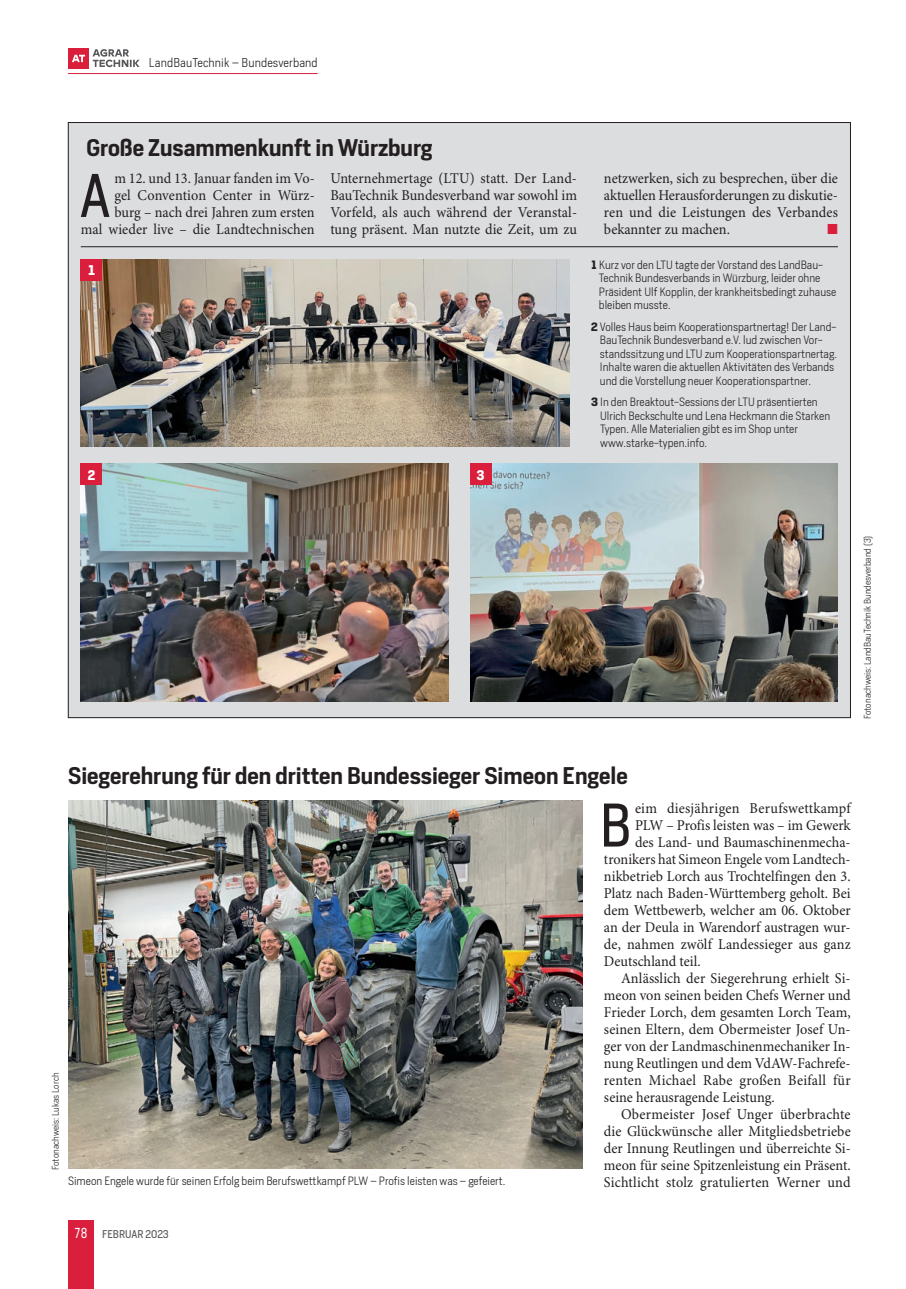
<style>
.page{position:relative;width:906px;height:1289px;background:#fff}
.page>*{position:absolute;margin:0;border:0;box-sizing:border-box;transform-origin:0 0}
.t1{font:57.3px "Heron Sans";color:#231f20;scale:.95 1}
.t2{font:600 22.5px "Heron Sans";color:#231f20}
.t3{font:15px/17px "Minion Pro";color:#231f20;text-align:justify;scale:.95 1}
.t4{font:700 13.05px "Heron Sans";color:#fff}
.t5{font:300 12px "Heron Sans";letter-spacing:.01em;color:#231f20}
.t6{font:300 11.25px/13.5px "Heron Sans";color:#231f20}
.t7{font:10.5px "Heron Sans";color:#57585a}
.t8{font:300 9px "Heron Sans";color:#231f20}
.s1{font-family:"Heron Sans Cond";font-weight:700}
.s2{font-weight:700}
.s3{font-size:13.5px;color:#fff}
</style>
<div class="page">
<hr style="left:68px;top:73px;width:250px;height:1px;background:#da1f3d">
<div style="left:68px;top:48px;width:21px;height:21px;background:#da1f3d"></div>
<svg style="left:93px;top:49px;width:46px;height:18px"></svg>
<svg style="left:72px;top:55px;width:13px;height:7px"></svg>
<div style="left:68px;top:1220px;width:26px;height:68px;background:#da1f3d"></div>
<div style="left:68px;top:122px;width:782px;height:595px;background:#dcdddf"></div>
<img style="left:68px;top:800px;width:515px;height:368px">
<img style="left:81px;top:259px;width:489px;height:187px">
<img style="left:81px;top:463px;width:368px;height:239px">
<img style="left:470px;top:463px;width:368px;height:239px">
<hr style="left:81px;top:246px;width:757px;height:1px;background:#231f20">
<div style="left:81px;top:259px;width:21px;height:22px;background:#da1f3d"></div>
<div style="left:81px;top:463px;width:21px;height:22px;background:#da1f3d"></div>
<div style="left:470px;top:463px;width:21px;height:22px;background:#da1f3d"></div>
<p class="t5" style="left:149px;top:56px;width:170px">LandBauTechnik – Bundesverband</p>
<h2 class="t2" style="left:86px;top:139px;width:347px">Große Zusammenkunft in Würzburg</h2>
<h1 class="t1" style="left:80px;top:164px;width:34px">A</h1>
<p class="t3" style="left:330px;top:170px;width:261px">Unternehmertage (LTU) statt. Der Land-BauTechnik Bundesverband war sowohl im Vorfeld, als auch während der Veranstal&shy;tung präsent. Man nutzte die Zeit, um zu</p>
<p class="t3" style="left:604px;top:170px;width:248px">netzwerken, sich zu besprechen, über die aktuellen Herausforderungen zu diskutie&shy;ren und die Leistungen des Verbandes bekannter zu machen.</p>
<p class="t3" style="left:81px;top:170px;width:248px;text-align:right">m 12. und 13. Januar fanden im Vo-<br>gel Convention Center in Würz-<br>burg – nach drei Jahren zum ersten<br>mal wieder live – die Landtechnischen</p>
<p class="t4" style="left:87px;top:263px;width:10px">1</p>
<p class="t4" style="left:87px;top:467px;width:10px">2</p>
<p class="t4" style="left:476px;top:467px;width:10px">3</p>
<p class="t6" style="left:599px;top:258px;width:239px;text-indent:-8px"><span class="s1">1</span> Kurz vor den LTU tagte der Vorstand des LandBau-Technik Bundesverbands in Würzburg, leider ohne Präsident Ulf Kopplin, der krankheitsbedingt zuhause bleiben musste.</p>
<p class="t6" style="left:600px;top:320px;width:239px;text-indent:-9px"><span class="s2">2</span> Volles Haus beim Kooperationspartnertag! Der Land-BauTechnik Bundesverband e.V. lud zwischen Vor&shy;standssitzung und LTU zum Kooperationspartnertag.<br>Inhalte waren die aktuellen Aktivitäten des Verbands und die Vorstellung neuer Kooperationspartner.</p>
<p class="t6" style="left:600px;top:396px;width:231px;text-indent:-9px"><span class="s2">3</span> In den Breaktout-Sessions der LTU präsentierten Ulrich Beckschulte und Lena Heckmann die Starken Typen. Alle Materialien gibt es im Shop unter www.starke-typen.info.</p>
<p class="t8" style="left:863px;top:719px;width:185px;rotate:-90deg">Fotonachweis: LandBauTechnik Bundesverband (3)</p>
<p class="t8" style="left:52px;top:1169px;width:99px;rotate:-90deg">Fotonachweis: Lukas Lorch</p>
<h2 class="t2" style="left:68px;top:766px;width:561px">Siegerehrung für den dritten Bundessieger Simeon Engele</h2>
<p class="t6" style="left:68px;top:1175px;width:439px">Simeon Engele wurde für seinen Erfolg beim Berufswettkampf PLW – Profis leisten was – gefeiert.</p>
<h1 class="t1" style="left:599px;top:793px;width:35px">B</h1>
<p class="t3" style="left:635px;top:800px;width:228px">eim diesjährigen Berufswettkampf</p>
<p class="t3" style="left:635px;top:817px;width:228px">PLW – Profis leisten was – im Gewerk</p>
<p class="t3" style="left:635px;top:834px;width:229px">des Land- und Baumaschinenmecha-</p>
<p class="t3" style="left:604px;top:851px;width:261px">tronikers hat Simeon Engele vom Landtech-</p>
<p class="t3" style="left:604px;top:868px;width:261px">nikbetrieb Lorch aus Trochtelfingen den 3.</p>
<p class="t3" style="left:604px;top:885px;width:261px">Platz nach Baden-Württemberg geholt. Bei</p>
<p class="t3" style="left:604px;top:902px;width:261px">dem Wettbewerb, welcher am 06. Oktober</p>
<p class="t3" style="left:604px;top:919px;width:261px">an der Deula in Warendorf austragen wur-</p>
<p class="t3" style="left:604px;top:936px;width:261px">de, nahmen zwölf Landessieger aus ganz</p>
<p class="t3" style="left:604px;top:953px;width:103px">Deutschland teil.</p>
<p class="t3" style="left:621px;top:970px;width:243px">Anlässlich der Siegerehrung erhielt Si-</p>
<p class="t3" style="left:604px;top:987px;width:261px">meon von seinen beiden Chefs Werner und</p>
<p class="t3" style="left:604px;top:1004px;width:261px">Frieder Lorch, dem gesamten Lorch Team,</p>
<p class="t3" style="left:604px;top:1021px;width:261px">seinen Eltern, dem Obermeister Josef Un-</p>
<p class="t3" style="left:604px;top:1038px;width:261px">ger von der Landmaschinenmechaniker In-</p>
<p class="t3" style="left:604px;top:1055px;width:261px">nung Reutlingen und dem VdAW-Fachrefe-</p>
<p class="t3" style="left:604px;top:1072px;width:261px">renten Michael Rabe großen Beifall für</p>
<p class="t3" style="left:604px;top:1089px;width:181px">seine herausragende Leistung.</p>
<p class="t3" style="left:621px;top:1106px;width:243px">Obermeister Josef Unger überbrachte</p>
<p class="t3" style="left:604px;top:1123px;width:261px">die Glückwünsche aller Mitgliedsbetriebe</p>
<p class="t3" style="left:604px;top:1140px;width:261px">der Innung Reutlingen und überreichte Si-</p>
<p class="t3" style="left:604px;top:1157px;width:261px">meon für seine Spitzenleistung ein Präsent.</p>
<p class="t3" style="left:604px;top:1174px;width:261px">Sichtlicht stolz gratulierten Werner und</p>
<p class="t7" style="left:74px;top:1228px;width:96px"><span class="s3">78</span> FEBRUAR 2023</p>
</div>
